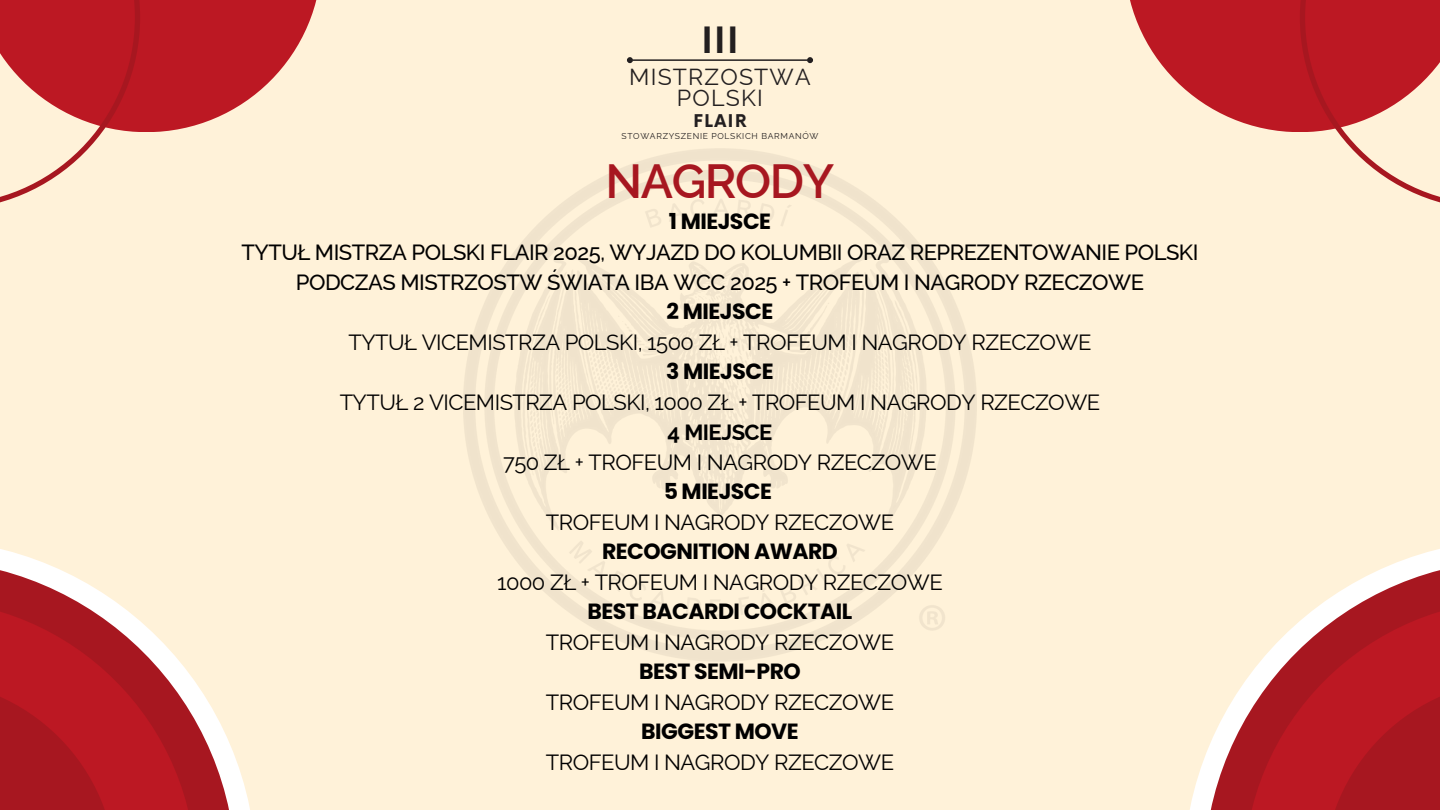
<style>
.page{position:relative;width:1440px;height:810px;background:#fff2d9}
.page>*{position:absolute;margin:0;border:0;box-sizing:border-box;transform-origin:0 0}
.t1{font:600 48px "Raleway";letter-spacing:-.03em;color:#a71720}
.t2{font:700 37.7px "Raleway";color:#231f20}
.t3{font:23.2px/21.5px "Raleway";letter-spacing:.05em;color:#231f20;text-align:center}
.t4{font:22px/30px "Raleway";letter-spacing:-.025em;color:#000;text-align:center}
.t5{font:700 17.1px "Now";letter-spacing:.1em;color:#231f20}
.t6{font:8.6px "Raleway";letter-spacing:.08em;color:#231f20}
.s1{font-family:"Poppins";font-weight:700}
.s2{font-weight:500}
.s3{font-weight:700}
</style>
<div class="page">
<svg style="left:1204px;top:560px;width:236px;height:250px"></svg>
<svg style="left:1244px;top:600px;width:196px;height:210px;background:#c34b50"></svg>
<svg style="left:1324px;top:680px;width:116px;height:130px;background:#b11721"></svg>
<svg style="left:0;top:549px;width:250px;height:261px"></svg>
<svg style="left:0;top:560px;width:236px;height:250px"></svg>
<svg style="left:0;top:600px;width:196px;height:210px;background:#c34b50"></svg>
<svg style="left:0;top:680px;width:116px;height:130px;background:#b11721"></svg>
<svg style="left:1130px;top:0;width:170px;height:132px;fill:#bc1823"></svg>
<svg style="left:1300px;top:0;width:140px;height:203px"></svg>
<svg style="left:140px;top:0;width:177px;height:132px;fill:#bc1823"></svg>
<svg style="left:0;top:0;width:140px;height:203px"></svg>
<hr style="left:633px;top:59px;width:174px;height:2px;background:#231f20">
<svg style="left:627px;top:57px;width:6px;height:6px"></svg>
<svg style="left:807px;top:57px;width:6px;height:6px"></svg>
<h4 class="t2" style="left:702px;top:17px;width:38px">III</h4>
<h3 class="t3" style="left:629px;top:66px;width:183px">MISTRZOSTWA<br>POLSKI</h3>
<p class="t5" style="left:693px;top:111px;width:55px">FLAIR</p>
<p class="t6" style="left:622px;top:131px;width:198px">STOWARZYSZENIE POLSKICH BARMANÓW</p>
<h2 class="t1" style="left:606px;top:153px;width:230px">NAGRODY</h2>
<p class="t4" style="left:241px;top:207px;width:959px"><span class="s1">1 MIEJSCE<br></span><span class="s2">TYTUŁ MISTRZA POLSKI FLAIR 2025, WYJAZD DO KOLUMBII ORAZ REPREZENTOWANIE POLSKI<br>PODCZAS MISTRZOSTW ŚWIATA IBA WCC 2025 + TROFEUM I NAGRODY RZECZOWE<br></span><span class="s1">2 MIEJSCE<br></span>TYTUŁ VICEMISTRZA POLSKI, 1500 ZŁ + TROFEUM I NAGRODY RZECZOWE<br><span class="s1">3 MIEJSCE<br></span>TYTUŁ 2 VICEMISTRZA POLSKI, 1000 ZŁ + TROFEUM I NAGRODY RZECZOWE<br><span class="s3">4 MIEJSCE<br></span>750 ZŁ + TROFEUM I NAGRODY RZECZOWE<br><span class="s1">5 MIEJSCE<br></span>TROFEUM I NAGRODY RZECZOWE<br><span class="s1">RECOGNITION AWARD<br></span>1000 ZŁ + TROFEUM I NAGRODY RZECZOWE<br><span class="s1">BEST BACARDI COCKTAIL<br></span>TROFEUM I NAGRODY RZECZOWE<br><span class="s1">BEST SEMI-PRO<br></span>TROFEUM I NAGRODY RZECZOWE<br><span class="s1">BIGGEST MOVE<br></span>TROFEUM I NAGRODY RZECZOWE</p>
</div>
